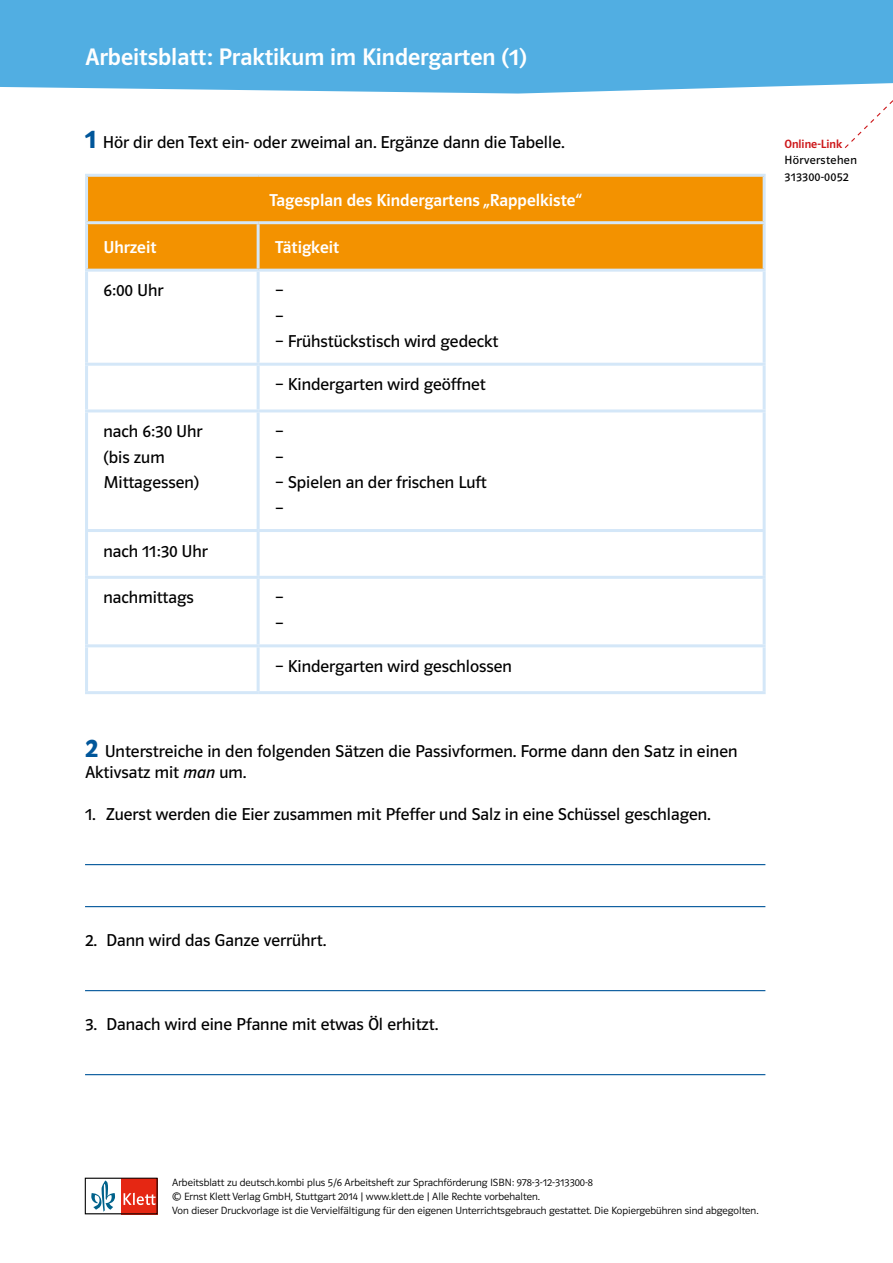
<style>
.page{position:relative;width:893px;height:1263px;background:#fff}
.page>*{position:absolute;margin:0;border:0;box-sizing:border-box;transform-origin:0 0}
._910_kolumne_oben_li{font:24px "Polo ST11 K Krftg";color:#fff}
._211_Aufgabentext_mi{font:17.25px/21px "Polo ST11 K Buch";color:#000}
._420_Bodytext{font:17.25px/25.5px "Polo ST11 K Buch";color:#000}
._219_Aufgabe_Lückent{font:17.25px "Polo ST11 K Buch";color:#000}
._410_Überschrift{font:17.25px "Polo ST11 K Krftg";color:#fff}
._421_Tabelle_Aufzaeh{font:17.25px "Polo ST11 K Buch";color:#000}
.Online_Link_2{font:12px "Polo ST11 K Buch";letter-spacing:.03em;color:#000}
.Online_Link_1{font:12px "Polo ST11 K Krftg";color:#cd171a}
._913_Infinitiv_unter{font:10.5px "Polo ST11 K Leicht";color:#000}
.s1{font-family:"Polo ST11 K Hfett";font-size:27px;color:#00569a}
.s2{font-family:"Polo ST11 K Buch Kursiv"}
</style>
<div class="page">
<svg style="left:844px;top:100px;width:49px;height:48px"></svg>
<div style="left:0;top:0;width:893px;height:94px;background:#51aee2"></div>
<svg style="left:91px;top:1180px;width:64px;height:32px"></svg>
<div style="left:85px;top:1178px;width:72px;height:36px;border:1px solid #000"></div>
<hr style="left:85px;top:864px;width:680px;height:1px;background:#00569a">
<hr style="left:85px;top:906px;width:680px;height:1px;background:#00569a">
<hr style="left:85px;top:990px;width:680px;height:1px;background:#00569a">
<hr style="left:85px;top:1074px;width:680px;height:1px;background:#00569a">
<div style="left:88px;top:177px;width:675px;height:92px;background:#f39200"></div>
<hr style="left:763px;top:177px;width:3px;height:44px;background:#d4e7f8">
<hr style="left:763px;top:224px;width:3px;height:45px;background:#d4e7f8">
<hr style="left:763px;top:272px;width:3px;height:91px;background:#d4e7f8">
<hr style="left:85px;top:363px;width:173px;height:3px;background:#d4e7f8">
<hr style="left:763px;top:366px;width:3px;height:43px;background:#d4e7f8">
<hr style="left:85px;top:409px;width:173px;height:3px;background:#d4e7f8">
<hr style="left:763px;top:412px;width:3px;height:117px;background:#d4e7f8">
<hr style="left:85px;top:529px;width:173px;height:3px;background:#d4e7f8">
<hr style="left:763px;top:532px;width:3px;height:44px;background:#d4e7f8">
<hr style="left:85px;top:576px;width:173px;height:3px;background:#d4e7f8">
<hr style="left:763px;top:579px;width:3px;height:65px;background:#d4e7f8">
<hr style="left:85px;top:644px;width:173px;height:3px;background:#d4e7f8">
<hr style="left:85px;top:272px;width:3px;height:91px;background:#d4e7f8">
<hr style="left:85px;top:366px;width:3px;height:43px;background:#d4e7f8">
<hr style="left:85px;top:412px;width:3px;height:117px;background:#d4e7f8">
<hr style="left:85px;top:532px;width:3px;height:44px;background:#d4e7f8">
<hr style="left:85px;top:579px;width:3px;height:65px;background:#d4e7f8">
<hr style="left:85px;top:647px;width:3px;height:44px;background:#d4e7f8">
<hr style="left:85px;top:691px;width:173px;height:3px;background:#d4e7f8">
<hr style="left:85px;top:174px;width:173px;height:3px;background:#d4e7f8">
<hr style="left:85px;top:177px;width:3px;height:44px;background:#d4e7f8">
<hr style="left:258px;top:174px;width:508px;height:3px;background:#d4e7f8">
<hr style="left:257px;top:224px;width:3px;height:45px;background:#d4e7f8">
<hr style="left:85px;top:221px;width:173px;height:3px;background:#d4e7f8">
<hr style="left:85px;top:224px;width:3px;height:45px;background:#d4e7f8">
<hr style="left:258px;top:221px;width:508px;height:3px;background:#d4e7f8">
<hr style="left:85px;top:269px;width:173px;height:3px;background:#d4e7f8">
<hr style="left:258px;top:269px;width:508px;height:3px;background:#d4e7f8">
<hr style="left:257px;top:272px;width:3px;height:91px;background:#d4e7f8">
<hr style="left:258px;top:363px;width:508px;height:3px;background:#d4e7f8">
<hr style="left:257px;top:366px;width:3px;height:43px;background:#d4e7f8">
<hr style="left:257px;top:412px;width:3px;height:117px;background:#d4e7f8">
<hr style="left:257px;top:532px;width:3px;height:44px;background:#d4e7f8">
<hr style="left:257px;top:579px;width:3px;height:65px;background:#d4e7f8">
<hr style="left:258px;top:409px;width:508px;height:3px;background:#d4e7f8">
<hr style="left:258px;top:529px;width:508px;height:3px;background:#d4e7f8">
<hr style="left:258px;top:576px;width:508px;height:3px;background:#d4e7f8">
<hr style="left:258px;top:644px;width:508px;height:3px;background:#d4e7f8">
<hr style="left:257px;top:647px;width:3px;height:44px;background:#d4e7f8">
<hr style="left:763px;top:647px;width:3px;height:44px;background:#d4e7f8">
<hr style="left:258px;top:691px;width:508px;height:3px;background:#d4e7f8">
<p class="_910_kolumne_oben_li" style="left:85px;top:44px;width:443px">Arbeitsblatt: Praktikum im Kindergarten (1)</p>
<p class="_211_Aufgabentext_mi" style="left:85px;top:131px;width:481px"><span class="s1">1</span> Hör dir den Text ein- oder zweimal an. Ergänze dann die Tabelle.</p>
<p class="_410_Überschrift" style="left:269px;top:190px;width:314px">Tagesplan des Kindergartens „Rappelkiste“</p>
<p class="_410_Überschrift" style="left:104px;top:238px;width:54px">Uhrzeit</p>
<p class="_410_Überschrift" style="left:275px;top:238px;width:66px">Tätigkeit</p>
<p class="_420_Bodytext" style="left:104px;top:278px;width:61px">6:00 Uhr</p>
<p class="_421_Tabelle_Aufzaeh" style="left:275px;top:281px;width:10px">–</p>
<p class="_421_Tabelle_Aufzaeh" style="left:275px;top:307px;width:10px">–</p>
<p class="_421_Tabelle_Aufzaeh" style="left:275px;top:332px;width:225px">– Frühstückstisch wird gedeckt</p>
<p class="_420_Bodytext" style="left:275px;top:372px;width:212px">– Kindergarten wird geöffnet</p>
<p class="_420_Bodytext" style="left:104px;top:419px;width:100px">nach 6:30 Uhr (bis zum<br>Mittagessen)</p>
<p class="_420_Bodytext" style="left:275px;top:419px;width:10px">–</p>
<p class="_420_Bodytext" style="left:275px;top:444px;width:10px">–</p>
<p class="_420_Bodytext" style="left:275px;top:470px;width:213px">– Spielen an der frischen Luft</p>
<p class="_420_Bodytext" style="left:275px;top:495px;width:10px">–</p>
<p class="_420_Bodytext" style="left:104px;top:538px;width:106px">nach 11:30 Uhr</p>
<p class="_420_Bodytext" style="left:104px;top:585px;width:92px">nachmittags</p>
<p class="_420_Bodytext" style="left:275px;top:585px;width:10px">–</p>
<p class="_420_Bodytext" style="left:275px;top:610px;width:10px">–</p>
<p class="_420_Bodytext" style="left:275px;top:653px;width:238px">– Kindergarten wird geschlossen</p>
<p class="_211_Aufgabentext_mi" style="left:85px;top:740px;width:654px"><span class="s1">2</span> Unterstreiche in den folgenden Sätzen die Passivformen. Forme dann den Satz in einen<br>Aktivsatz mit <span class="s2">man</span> um.</p>
<p class="_219_Aufgabe_Lückent" style="left:85px;top:804px;width:627px">1. Zuerst werden die Eier zusammen mit Pfeffer und Salz in eine Schüssel geschlagen.</p>
<p class="_219_Aufgabe_Lückent" style="left:85px;top:930px;width:243px">2. Dann wird das Ganze verrührt.</p>
<p class="_219_Aufgabe_Lückent" style="left:85px;top:1014px;width:355px">3. Danach wird eine Pfanne mit etwas Öl erhitzt.</p>
<p class="Online_Link_1" style="left:784px;top:137px;width:59px">Online-Link</p>
<p class="Online_Link_2" style="left:784px;top:153px;width:74px">Hörverstehen</p>
<p class="Online_Link_2" style="left:784px;top:170px;width:66px">313300-0052</p>
<p class="_913_Infinitiv_unter" style="left:172px;top:1177px;width:422px">Arbeitsblatt zu deutsch.kombi plus 5/6 Arbeitsheft zur Sprachförderung ISBN: 978-3-12-313300-8</p>
<p class="_913_Infinitiv_unter" style="left:172px;top:1191px;width:369px">© Ernst Klett Verlag GmbH, Stuttgart 2014 | www.klett.de | Alle Rechte vorbehalten.</p>
<p class="_913_Infinitiv_unter" style="left:172px;top:1205px;width:588px">Von dieser Druckvorlage ist die Vervielfältigung für den eigenen Unterrichtsgebrauch gestattet. Die Kopiergebühren sind abgegolten.</p>
</div>
